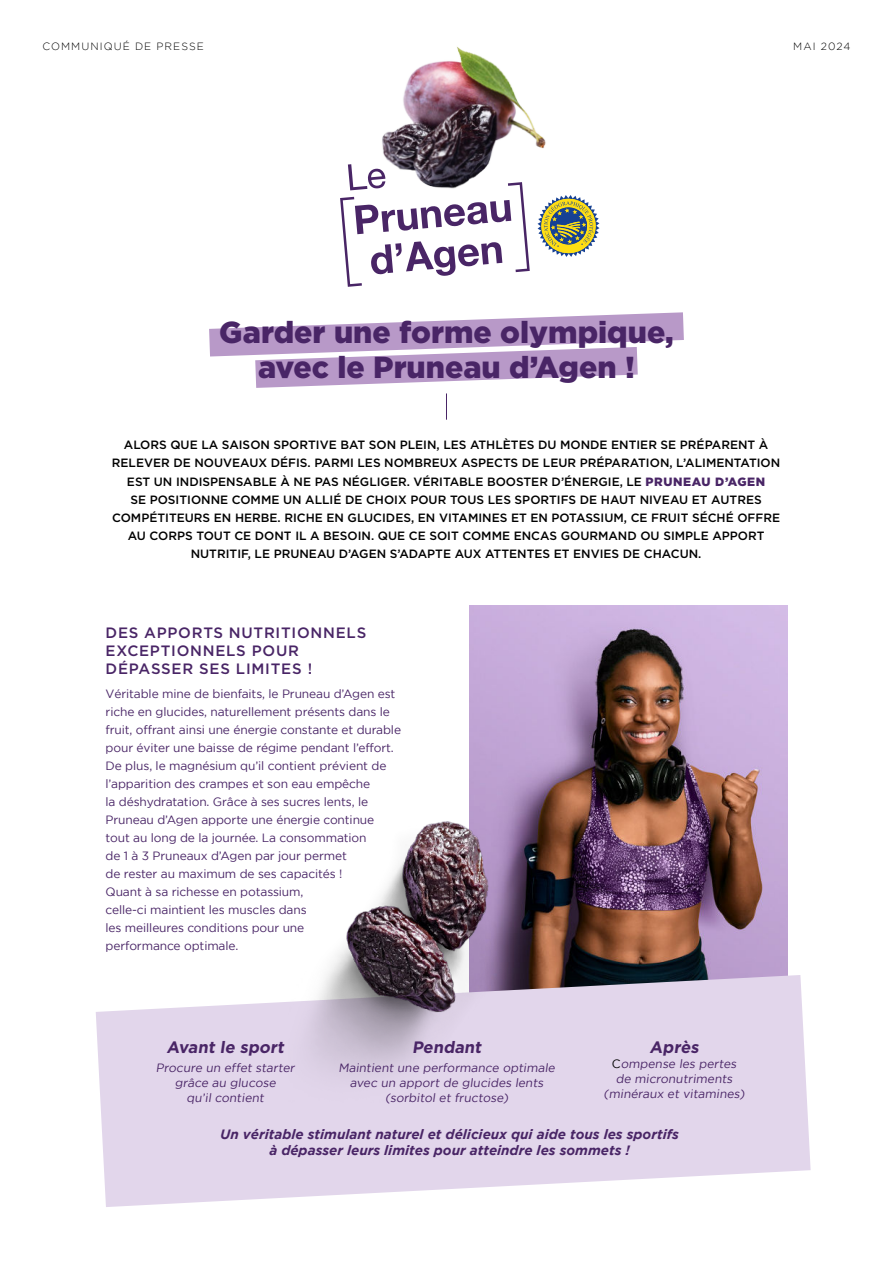
<style>
.page{position:relative;width:893px;height:1263px;background:#fff}
.page>*{position:absolute;margin:0;border:0;box-sizing:border-box;transform-origin:0 0}
.t1{font:900 30.3px/35.7px "Gotham";color:#492566;text-align:center}
.t2{font:700 16.5px "Gotham";color:#492566}
.t3{font:500 15px/18px "Gotham";letter-spacing:.05em;color:#492566}
.t4{font:italic 700 13.5px/16.5px "Gotham";color:#492566;text-align:center}
.t5{font:12px/18px "Gotham";letter-spacing:-.01em;color:#492566;text-align:center}
.t6{font:500 12px/18px "Gotham";color:#000;text-align:center}
.t7{font:300 10.5px "Gotham";letter-spacing:.1em;color:#000}
.s1{font-weight:900;color:#492566}
.s2{color:#000}
</style>
<div class="page">
<img style="left:470px;top:606px;width:318px;height:369px">
<svg style="left:209px;top:312px;width:475px;height:108px"></svg>
<svg style="left:96px;top:975px;width:715px;height:232px;fill:#e2d6eb"></svg>
<img style="left:288px;top:787px;width:247px;height:315px">
<img style="left:382px;top:47px;width:164px;height:117px">
<svg style="left:538px;top:195px;width:61px;height:62px"></svg>
<svg style="left:340px;top:164px;width:190px;height:123px"></svg>
<p class="t7" style="left:43px;top:42px;width:163px">COMMUNIQUÉ DE PRESSE</p>
<p class="t7" style="left:793px;top:42px;width:59px">MAI 2024</p>
<h1 class="t1" style="left:219px;top:314px;width:456px">Garder une forme olympique, avec le Pruneau d’Agen !</h1>
<p class="t6" style="left:112px;top:435px;width:670px">ALORS QUE LA SAISON SPORTIVE BAT SON PLEIN, LES ATHLÈTES DU MONDE ENTIER SE PRÉPARENT À<br>RELEVER DE NOUVEAUX DÉFIS. PARMI LES NOMBREUX ASPECTS DE LEUR PRÉPARATION, L’ALIMENTATION</p>
<p class="t6" style="left:112px;top:473px;width:669px">EST UN INDISPENSABLE À NE PAS NÉGLIGER. VÉRITABLE BOOSTER D’ÉNERGIE, LE <span class="s1">PRUNEAU D’AGEN<br></span>SE POSITIONNE COMME UN ALLIÉ DE CHOIX POUR TOUS LES SPORTIFS DE HAUT NIVEAU ET AUTRES COMPÉTITEURS EN HERBE. RICHE EN GLUCIDES, EN VITAMINES ET EN POTASSIUM, CE FRUIT SÉCHÉ OFFRE AU CORPS TOUT CE DONT IL A BESOIN. QUE CE SOIT COMME ENCAS GOURMAND OU SIMPLE APPORT NUTRITIF, LE PRUNEAU D’AGEN S’ADAPTE AUX ATTENTES ET ENVIES DE CHACUN.</p>
<p class="t3" style="left:106px;top:623px;width:262px">DES APPORTS NUTRITIONNELS<br>EXCEPTIONNELS POUR<br>DÉPASSER SES LIMITES !</p>
<p class="t5" style="left:106px;top:685px;width:297px;text-align:left">Véritable mine de bienfaits, le Pruneau d’Agen est riche en glucides, naturellement présents dans le fruit, offrant ainsi une énergie constante et durable pour éviter une baisse de régime pendant l’effort.<br>De plus, le magnésium qu’il contient prévient de l’apparition des crampes et son eau empêche<br>la déshydratation. Grâce à ses sucres lents, le Pruneau d’Agen apporte une énergie continue tout au long de la journée. La consommation<br>de 1 à 3 Pruneaux d’Agen par jour permet<br>de rester au maximum de ses capacités !<br>Quant à sa richesse en potassium,<br>celle-ci maintient les muscles dans<br>les meilleures conditions pour une<br>performance optimale.</p>
<h2 class="t2" style="left:167px;top:1038px;width:121px">Avant le sport</h2>
<p class="t5" style="left:156px;top:1061px;width:142px;line-height:15px">Procure un effet starter grâce au glucose<br>qu’il contient</p>
<h2 class="t2" style="left:412px;top:1038px;width:73px">Pendant</h2>
<p class="t5" style="left:338px;top:1061px;width:220px;line-height:15px">Maintient une performance optimale avec un apport de glucides lents (sorbitol et fructose)</p>
<h2 class="t2" style="left:650px;top:1038px;width:53px">Après</h2>
<p class="t5" style="left:604px;top:1057px;width:144px;line-height:15px"><span class="s2">C</span>ompense les pertes de micronutriments (minéraux et vitamines)</p>
<p class="t4" style="left:220px;top:1126px;width:460px">Un véritable stimulant naturel et délicieux qui aide tous les sportifs à dépasser leurs limites pour atteindre les sommets !</p>
</div>
